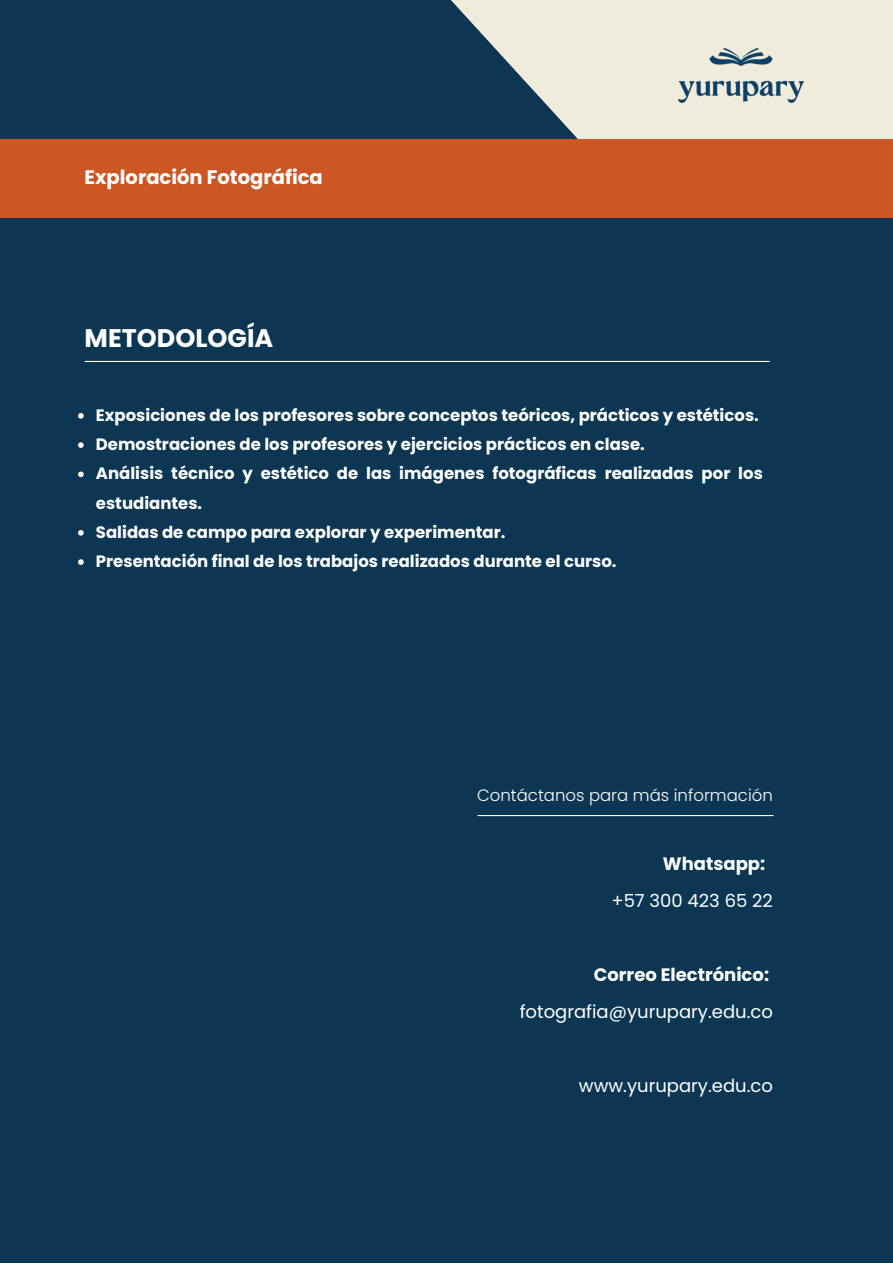
<style>
.page{position:relative;width:893px;height:1264px;background:#fff}
.page>*{position:absolute;margin:0;border:0;box-sizing:border-box;transform-origin:0 0}
.t1{font:700 25.5px "Poppins";color:#fff}
.t2{font:700 19.5px "Poppins";color:#fff}
.t3{font:18px "Poppins";color:#fff}
.t4{font:700 18px "Poppins";color:#fff}
.t5{font:700 16.5px/29.2px "Poppins";color:#fff}
.t6{font:300 16.5px "Poppins";color:#fff}
</style>
<div class="page">
<div style="left:0;top:0;width:892px;height:1262px;background:#0d3652"></div>
<svg style="left:451px;top:0;width:441px;height:139px;fill:#efecdb"></svg>
<img style="left:678px;top:49px;width:125px;height:54px">
<svg style="left:78px;top:413px;width:6px;height:5px"></svg>
<svg style="left:78px;top:442px;width:6px;height:6px"></svg>
<svg style="left:78px;top:471px;width:6px;height:6px"></svg>
<svg style="left:78px;top:530px;width:6px;height:5px"></svg>
<svg style="left:78px;top:559px;width:6px;height:6px"></svg>
<div style="left:0;top:139px;width:892px;height:79px;background:#cc5725"></div>
<hr style="left:85px;top:361px;width:684px;height:1px;background:#fff">
<hr style="left:477px;top:815px;width:296px;height:1px;background:#fff">
<p class="t2" style="left:85px;top:164px;width:240px">Exploración Fotográfica</p>
<p class="t1" style="left:85px;top:320px;width:190px">METODOLOGÍA</p>
<p class="t5" style="left:96px;top:400px;width:664px">Exposiciones de los profesores sobre conceptos teóricos, prácticos y estéticos.</p>
<p class="t5" style="left:96px;top:430px;width:550px">Demostraciones de los profesores y ejercicios prácticos en clase.</p>
<p class="t5" style="left:96px;top:459px;width:668px">Análisis técnico y estético de las imágenes fotográficas realizadas por los estudiantes.</p>
<p class="t5" style="left:96px;top:517px;width:411px">Salidas de campo para explorar y experimentar.</p>
<p class="t5" style="left:96px;top:546px;width:522px">Presentación final de los trabajos realizados durante el curso.</p>
<p class="t6" style="left:477px;top:784px;width:297px">Contáctanos para más información</p>
<p class="t4" style="left:662px;top:850px;width:104px">Whatsapp:</p>
<p class="t3" style="left:611px;top:887px;width:163px">+57 300 423 65 22</p>
<p class="t4" style="left:593px;top:962px;width:177px">Correo Electrónico:</p>
<p class="t3" style="left:519px;top:999px;width:255px">fotografia@yurupary.edu.co</p>
<p class="t3" style="left:579px;top:1073px;width:195px">www.yurupary.edu.co</p>
</div>
